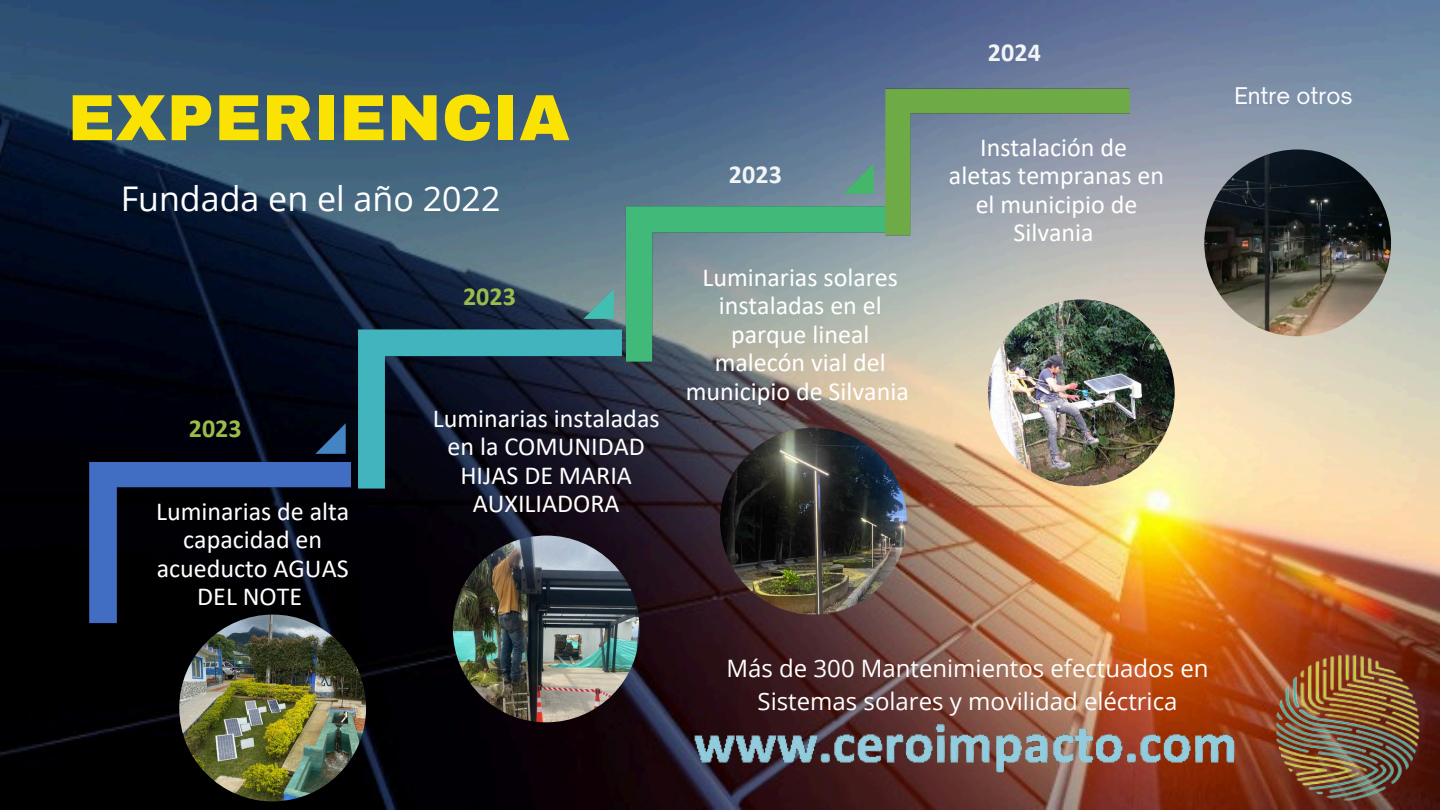
<style>
.page{position:relative;width:1440px;height:810px;background:#fff}
.page>*{position:absolute;margin:0;border:0;box-sizing:border-box;transform-origin:0 0}
.t1{font:900 65.3px "Archivo";letter-spacing:.01em;color:#fae203}
.t2{font:34px "Open Sans";color:#fff}
.t3{font:26px/28.5px "Calibri";color:#fff;text-align:center}
.t4{font:700 26px "Calibri";letter-spacing:.005em;color:#9abc4c}
.t5{font:700 26px "Calibri";letter-spacing:.005em;color:#f2f4f5}
.t6{font:24px/33px "Open Sans";color:#fff;text-align:center}
.t7{font:22px "Open Sauce One";color:#fff}
</style>
<div class="page">
<img style="left:0;top:0;width:1440px;height:810px">
<img style="left:661px;top:652px;width:762px;height:158px">
<img style="left:81px;top:463px;width:269px;height:168px">
<img style="left:350px;top:322px;width:280px;height:174px">
<img style="left:618px;top:198px;width:275px;height:172px">
<img style="left:878px;top:81px;width:259px;height:162px">
<img style="left:311px;top:419px;width:39px;height:40px">
<img style="left:579px;top:284px;width:39px;height:40px">
<img style="left:839px;top:158px;width:39px;height:40px">
<img style="left:179px;top:615px;width:187px;height:186px;border-radius:50%">
<img style="left:453px;top:536px;width:187px;height:186px;border-radius:50%">
<img style="left:1204px;top:149px;width:187px;height:187px;border-radius:50%">
<img style="left:720px;top:428px;width:187px;height:187px;border-radius:50%">
<img style="left:988px;top:299px;width:187px;height:187px;border-radius:50%">
<p class="t1" style="left:68px;top:83px;width:504px">EXPERIENCIA</p>
<p class="t2" style="left:121px;top:175px;width:381px">Fundada en el año 2022</p>
<p class="t4" style="left:463px;top:286px;width:54px">2023</p>
<h4 class="t4" style="left:189px;top:418px;width:54px">2023</h4>
<h3 class="t3" style="left:433px;top:406px;width:228px">Luminarias instaladas en la COMUNIDAD<br>HIJAS DE MARIA<br>AUXILIADORA</h3>
<p class="t3" style="left:156px;top:499px;width:195px">Luminarias de alta capacidad en acueducto AGUAS<br>DEL NOTE</p>
<p class="t5" style="left:729px;top:164px;width:54px">2023</p>
<p class="t3" style="left:686px;top:265px;width:225px">Luminarias solares instaladas en el parque lineal malecón vial del municipio de Silvania</p>
<p class="t5" style="left:988px;top:41px;width:54px">2024</p>
<h4 class="t3" style="left:949px;top:135px;width:217px">Instalación de aletas tempranas en el municipio de<br>Silvania</h4>
<h4 class="t6" style="left:727px;top:652px;width:483px">Más de 300 Mantenimientos efectuados en<br>Sistemas solares y movilidad eléctrica</h4>
<p class="t7" style="left:1234px;top:82px;width:120px">Entre otros</p>
</div>
